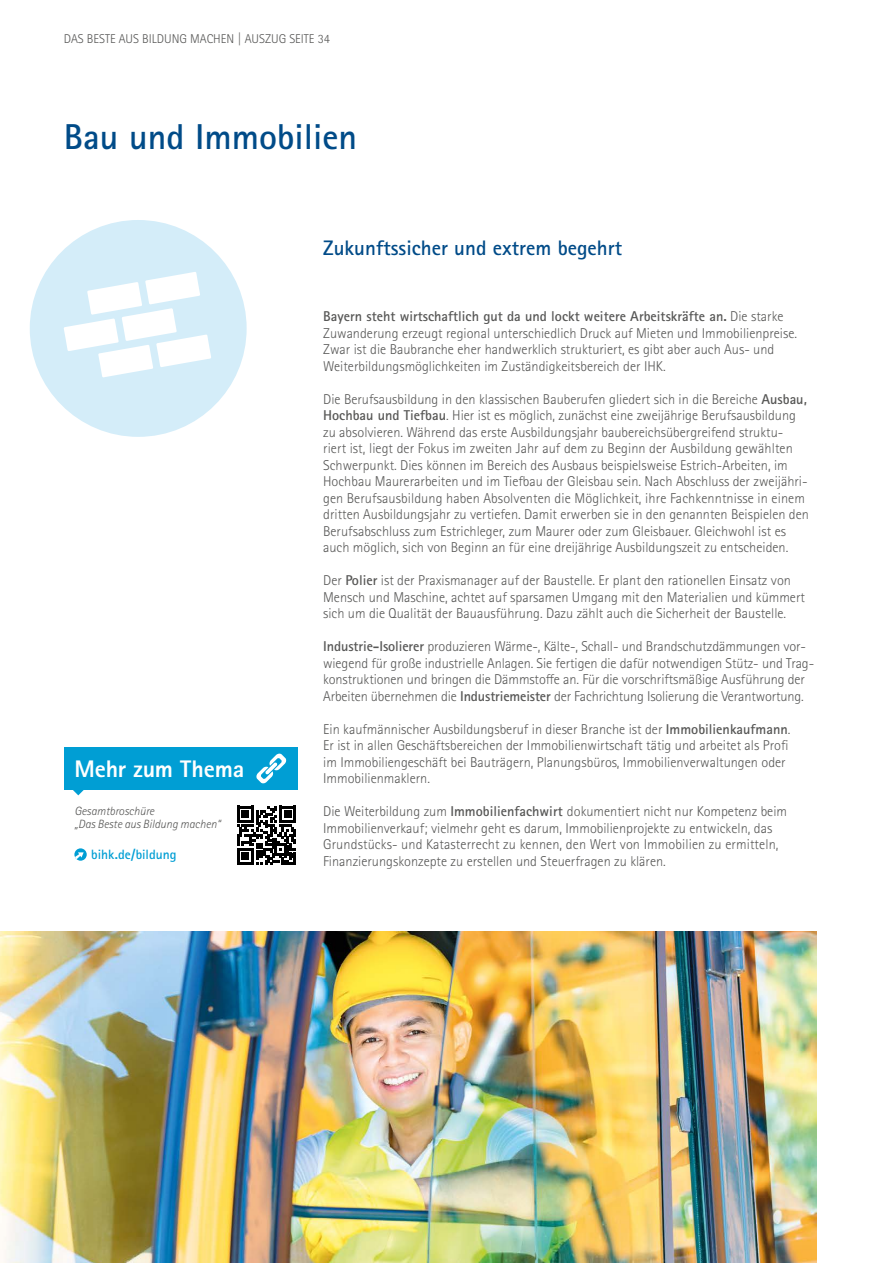
<style>
.page{position:relative;width:893px;height:1263px;background:#fff}
.page>*{position:absolute;margin:0;border:0;box-sizing:border-box;transform-origin:0 0}
.Headline{font:700 36px "Rotis Sans Serif Std";color:#004b88}
.Infobox_Box-Headline{font:800 24px "Rotis Sans Serif Std";letter-spacing:-.005em;color:#fff}
.Subheadline{font:700 21px "Rotis Sans Serif Std";color:#004b88}
.Fließtext{font:300 14.25px/16.5px "Rotis Sans Serif Std";color:#575756}
.Mutterschrift_Rotis{font:700 13.5px "Rotis Sans Serif Std";color:#009ed4}
.t1{font:300 12.75px "Rotis Sans Serif Std";color:#575756}
.Mutterschrift_Rotis-2{font:italic 300 12px/13.5px "Rotis Sans Serif Std";color:#575756}
.s1{font-weight:700}
</style>
<div class="page">
<img style="left:0;top:932px;width:816px;height:331px">
<div style="left:30px;top:220px;width:217px;height:217px;background:#d4edf9;border-radius:50%"></div>
<svg style="left:64px;top:272px;width:147px;height:105px"></svg>
<svg style="left:74px;top:848px;width:13px;height:13px"></svg>
<svg style="left:75px;top:852px;width:9px;height:7px"></svg>
<div style="left:64px;top:747px;width:234px;height:42px;background:#009ed4"></div>
<svg style="left:72px;top:789px;width:12px;height:6px"></svg>
<svg style="left:256px;top:753px;width:31px;height:31px"></svg>
<svg style="left:237px;top:806px;width:59px;height:59px"></svg>
<p class="t1" style="left:64px;top:31px;width:268px">Das Beste aus Bildung machen | Auszug Seite 34</p>
<p class="Headline" style="left:64px;top:114px;width:295px">Bau und Immobilien</p>
<p class="Infobox_Box-Headline" style="left:74px;top:753px;width:171px">Mehr zum Thema</p>
<p class="Mutterschrift_Rotis-2" style="left:74px;top:804px;width:148px">Gesamtbroschüre<br>„Das Beste aus Bildung machen“</p>
<p class="Mutterschrift_Rotis" style="left:91px;top:846px;width:87px">bihk.de/bildung</p>
<p class="Subheadline" style="left:323px;top:235px;width:301px">Zukunftssicher und extrem begehrt</p>
<p class="Fließtext" style="left:323px;top:308px;width:475px"><span class="s1">Bayern steht wirtschaftlich gut da und lockt weitere Arbeitskräfte an.</span> Die starke Zuwanderung erzeugt regional unterschiedlich Druck auf M ieten und I mmobilienpreise.<br>Zwar ist die Baubranche eher handwerklich strukturiert, es gibt aber auch Aus- und Weiterbildungsmöglichkeiten im Zuständigkeitsbereich der IH K.</p>
<p class="Fließtext" style="left:323px;top:391px;width:487px">Die Berufsausbildung in den klassischen Bauberufen gliedert sich in die Bereiche <span class="s1">Ausbau, Hochbau und Tiefbau</span>. H ier ist es möglich, zunächst eine zweijährige Berufsausbildung zu absolvieren. Während das erste Ausbildungsjahr baubereichsübergreifend struktu&shy;riert ist, liegt der Fokus im zweiten Jahr auf dem zu Beginn der Ausbildung gewählten Schwerpunkt. Dies können im Bereich des Ausbaus beispielsweise Estrich-Arbeiten, im Hochbau Maurerarbeiten und im Tiefbau der Gleisbau sein. Nach Abschluss der zweijähri&shy;gen Berufsausbildung haben Absolventen die Möglichkeit, ihre Fachkenntnisse in einem dritten Ausbildungsjahr zu vertiefen. Damit erwerben sie in den genannten Beispielen den Berufsabschluss zum Estrichleger, zum Maurer oder zum Gleisbauer. Gleichwohl ist es auch möglich, sich von Beginn an für eine dreijährige Ausbildungszeit zu entscheiden.</p>
<p class="Fließtext" style="left:323px;top:572px;width:483px">Der <span class="s1">Polier</span> ist der Praxismanager auf der Baustelle. Er plant den rationellen Einsatz von<br>Mensch und Maschine, achtet auf sparsamen U mgang mit den Materialien und kümmert sich um die Qualität der Bauausführung. Dazu zählt auch die Sicherheit der Baustelle.</p>
<p class="Fließtext" style="left:323px;top:638px;width:493px"><span class="s1">Industrie-Isolierer</span> produzieren Wärme-, Kälte-, Schall- und Brandschutzdämmungen vor&shy;wiegend für große industrielle Anlagen. Sie fertigen die dafür notwendigen Stütz- und Trag&shy;konstruktionen und bringen die Dämmstoffe an. Für die vorschriftsmäßige Ausführung der Arbeiten übernehmen die <span class="s1">Industriemeister</span> der Fachrichtung Isolierung die Verantwortung.</p>
<p class="Fließtext" style="left:323px;top:721px;width:469px">Ein kaufmännischer Ausbildungsberuf in dieser Branche ist der <span class="s1">Immobilienkaufmann</span>.<br>Er ist in allen Geschäftsbereichen der I mmobilienwirtschaft tätig und arbeitet als Profi im I mmobiliengeschäft bei Bauträgern, Planungsbüros, I mmobilienverwaltungen oder<br>I mmobilienmaklern.</p>
<p class="Fließtext" style="left:323px;top:803px;width:465px">Die Weiterbildung zum <span class="s1">Immobilienfachwirt</span> dokumentiert nicht nur Kompetenz beim I mmobilienverkauf; vielmehr geht es darum, I mmobilienprojekte zu entwickeln, das Grundstücks- und Katasterrecht zu kennen, den Wert von I mmobilien zu ermitteln, Finanzierungskonzepte zu erstellen und Steuerfragen zu klären.</p>
</div>
